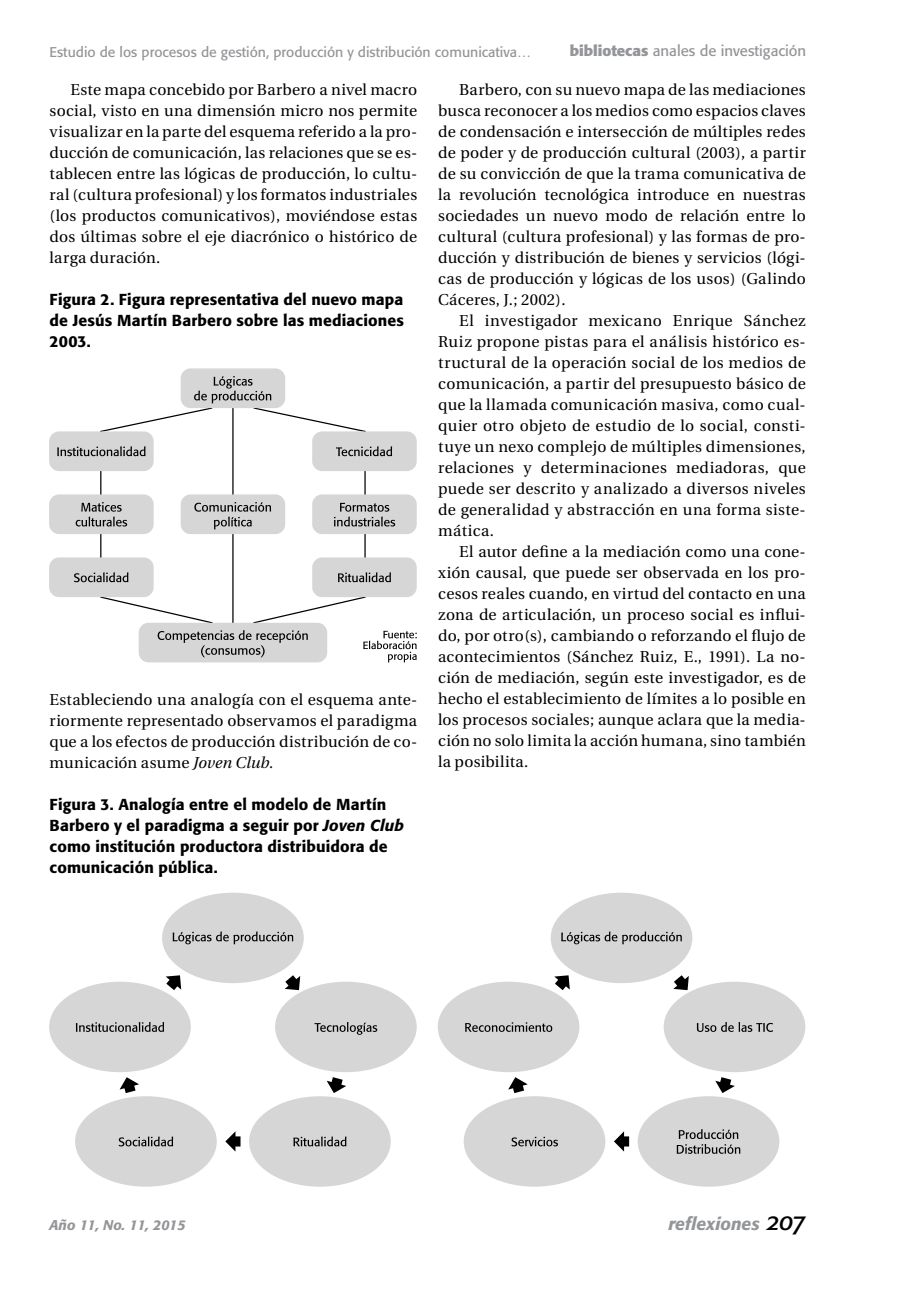
<style>
.page{position:relative;width:913px;height:1290px;background:#fff}
.page>*{position:absolute;margin:0;border:0;box-sizing:border-box;transform-origin:0 0}
.t1{font:italic 500 17.5px "Formata";color:#939598}
.t2{font:15.75px/21px "Utopia";letter-spacing:.015em;color:#000;text-align:justify}
.t3{font:500 15.75px/21px "Formata";letter-spacing:.01em;color:#000;text-align:justify}
.t4{font:14.88px "Formata";color:#939598}
.t5{font:14px "Formata";color:#939598}
.t6{font:italic 500 14px "Formata";color:#939598}
.s1{font-weight:700}
.s2{font-style:italic}
</style>
<div class="page">
<svg style="left:100px;top:388px;width:266px;height:256px"></svg>
<div style="left:181px;top:368px;width:104px;height:40px;background:#d6d6d6;border-radius:10px"></div>
<svg style="left:194px;top:376px;width:77px;height:27px"></svg>
<div style="left:49px;top:431px;width:105px;height:40px;background:#d6d6d6;border-radius:10px"></div>
<svg style="left:57px;top:446px;width:88px;height:10px"></svg>
<div style="left:49px;top:557px;width:105px;height:40px;background:#d6d6d6;border-radius:10px"></div>
<svg style="left:74px;top:572px;width:54px;height:10px"></svg>
<div style="left:312px;top:431px;width:105px;height:40px;background:#d6d6d6;border-radius:10px"></div>
<svg style="left:336px;top:446px;width:56px;height:10px"></svg>
<div style="left:312px;top:557px;width:105px;height:40px;background:#d6d6d6;border-radius:10px"></div>
<svg style="left:338px;top:572px;width:53px;height:10px"></svg>
<div style="left:49px;top:494px;width:105px;height:40px;background:#d6d6d6;border-radius:10px"></div>
<svg style="left:76px;top:502px;width:51px;height:24px"></svg>
<div style="left:181px;top:494px;width:104px;height:40px;background:#d6d6d6;border-radius:10px"></div>
<svg style="left:194px;top:502px;width:77px;height:27px"></svg>
<div style="left:139px;top:623px;width:188px;height:39px;background:#d6d6d6;border-radius:10px"></div>
<svg style="left:158px;top:630px;width:150px;height:27px"></svg>
<div style="left:312px;top:494px;width:105px;height:40px;background:#d6d6d6;border-radius:10px"></div>
<svg style="left:334px;top:503px;width:61px;height:23px"></svg>
<svg style="left:363px;top:631px;width:54px;height:31px"></svg>
<div style="left:162px;top:893px;width:142px;height:90px;background:#d6d6d6;border-radius:50%"></div>
<div style="left:49px;top:982px;width:142px;height:90px;background:#d6d6d6;border-radius:50%"></div>
<div style="left:275px;top:982px;width:142px;height:90px;background:#d6d6d6;border-radius:50%"></div>
<div style="left:75px;top:1096px;width:142px;height:90px;background:#d6d6d6;border-radius:50%"></div>
<div style="left:249px;top:1096px;width:142px;height:90px;background:#d6d6d6;border-radius:50%"></div>
<svg style="left:173px;top:931px;width:120px;height:13px"></svg>
<svg style="left:76px;top:1022px;width:88px;height:10px"></svg>
<svg style="left:119px;top:1136px;width:54px;height:10px"></svg>
<svg style="left:293px;top:1136px;width:53px;height:10px"></svg>
<svg style="left:314px;top:1022px;width:63px;height:13px"></svg>
<svg style="left:225px;top:1131px;width:15px;height:20px"></svg>
<svg style="left:120px;top:1077px;width:19px;height:16px"></svg>
<svg style="left:327px;top:1077px;width:19px;height:16px"></svg>
<svg style="left:166px;top:975px;width:15px;height:15px"></svg>
<svg style="left:285px;top:975px;width:15px;height:15px"></svg>
<div style="left:551px;top:893px;width:141px;height:90px;background:#d6d6d6;border-radius:50%"></div>
<div style="left:438px;top:982px;width:141px;height:90px;background:#d6d6d6;border-radius:50%"></div>
<div style="left:663px;top:982px;width:142px;height:90px;background:#d6d6d6;border-radius:50%"></div>
<div style="left:464px;top:1096px;width:141px;height:90px;background:#d6d6d6;border-radius:50%"></div>
<div style="left:638px;top:1096px;width:141px;height:90px;background:#d6d6d6;border-radius:50%"></div>
<svg style="left:561px;top:931px;width:121px;height:13px"></svg>
<svg style="left:465px;top:1022px;width:87px;height:10px"></svg>
<svg style="left:511px;top:1137px;width:47px;height:9px"></svg>
<svg style="left:677px;top:1129px;width:63px;height:25px"></svg>
<svg style="left:697px;top:1022px;width:76px;height:10px"></svg>
<svg style="left:614px;top:1131px;width:15px;height:20px"></svg>
<svg style="left:508px;top:1077px;width:20px;height:16px"></svg>
<svg style="left:715px;top:1077px;width:20px;height:16px"></svg>
<svg style="left:554px;top:975px;width:16px;height:15px"></svg>
<svg style="left:673px;top:975px;width:16px;height:15px"></svg>
<p class="t5" style="left:50px;top:43px;width:483px">Estudio de los procesos de gestión, producción y distribución comunicativa…</p>
<p class="t4" style="left:570px;top:42px;width:238px"><span class="s1">bibliotecas</span> anales de investigación</p>
<p class="t2" style="left:50px;top:80px;width:369px;text-indent:21px">Este mapa concebido por Barbero a nivel macro social, visto en una dimensión micro nos permite visualizar en la parte del esquema referido a la pro&shy;ducción de comunicación, las relaciones que se es&shy;tablecen entre las lógicas de producción, lo cultu&shy;ral (cultura profesional) y los formatos industriales (los productos comunicativos), moviéndose estas dos últimas sobre el eje diacrónico o histórico de larga duración.</p>
<p class="t3" style="left:50px;top:289px;width:356px">Figura 2. Figura representativa del nuevo mapa de Jesús Martín Barbero sobre las mediaciones 2003.</p>
<p class="t2" style="left:50px;top:689px;width:369px">Estableciendo una analogía con el esquema ante&shy;riormente representado observamos el paradigma que a los efectos de producción distribución de co&shy;municación asume <span class="s2">Joven Club.</span></p>
<p class="t3" style="left:50px;top:793px;width:356px;text-align:left">Figura 3. Analogía entre el modelo de Martín Barbero y el paradigma a seguir por <span class="s2">Joven Club </span>como institución productora distribuidora de comunicación pública.</p>
<p class="t2" style="left:438px;top:80px;width:369px;text-indent:21px">Barbero, con su nuevo mapa de las mediaciones busca reconocer a los medios como espacios claves de condensación e intersección de múltiples redes de poder y de producción cultural (2003), a partir de su convicción de que la trama comunicativa de la revolución tecnológica introduce en nuestras sociedades un nuevo modo de relación entre lo cultural (cultura profesional) y las formas de pro&shy;ducción y distribución de bienes y servicios (lógi&shy;cas de producción y lógicas de los usos) (Galindo Cáceres, J.; 2002).</p>
<p class="t2" style="left:438px;top:311px;width:369px;text-indent:21px">El investigador mexicano Enrique Sánchez Ruiz propone pistas para el análisis histórico es&shy;tructural de la operación social de los medios de comunicación, a partir del presupuesto básico de que la llamada comunicación masiva, como cual&shy;quier otro objeto de estudio de lo social, consti&shy;tuye un nexo complejo de múltiples dimensiones, relaciones y determinaciones mediadoras, que puede ser descrito y analizado a diversos niveles de generalidad y abstracción en una forma siste&shy;mática.</p>
<p class="t2" style="left:438px;top:542px;width:369px;text-indent:21px">El autor define a la mediación como una cone&shy;xión causal, que puede ser observada en los pro&shy;cesos reales cuando, en virtud del contacto en una zona de articulación, un proceso social es influi&shy;do, por otro(s), cambiando o reforzando el flujo de acontecimientos (Sánchez Ruiz, E., 1991). La no&shy;ción de mediación, según este investigador, es de hecho el establecimiento de límites a lo posible en los procesos sociales; aunque aclara que la media&shy;ción no solo limita la acción humana, sino también la posibilita.</p>
<p class="t6" style="left:50px;top:1216px;width:137px">Año 11, No. 11, 2015</p>
<p class="t1" style="left:668px;top:1213px;width:93px">reflexiones</p>
</div>
